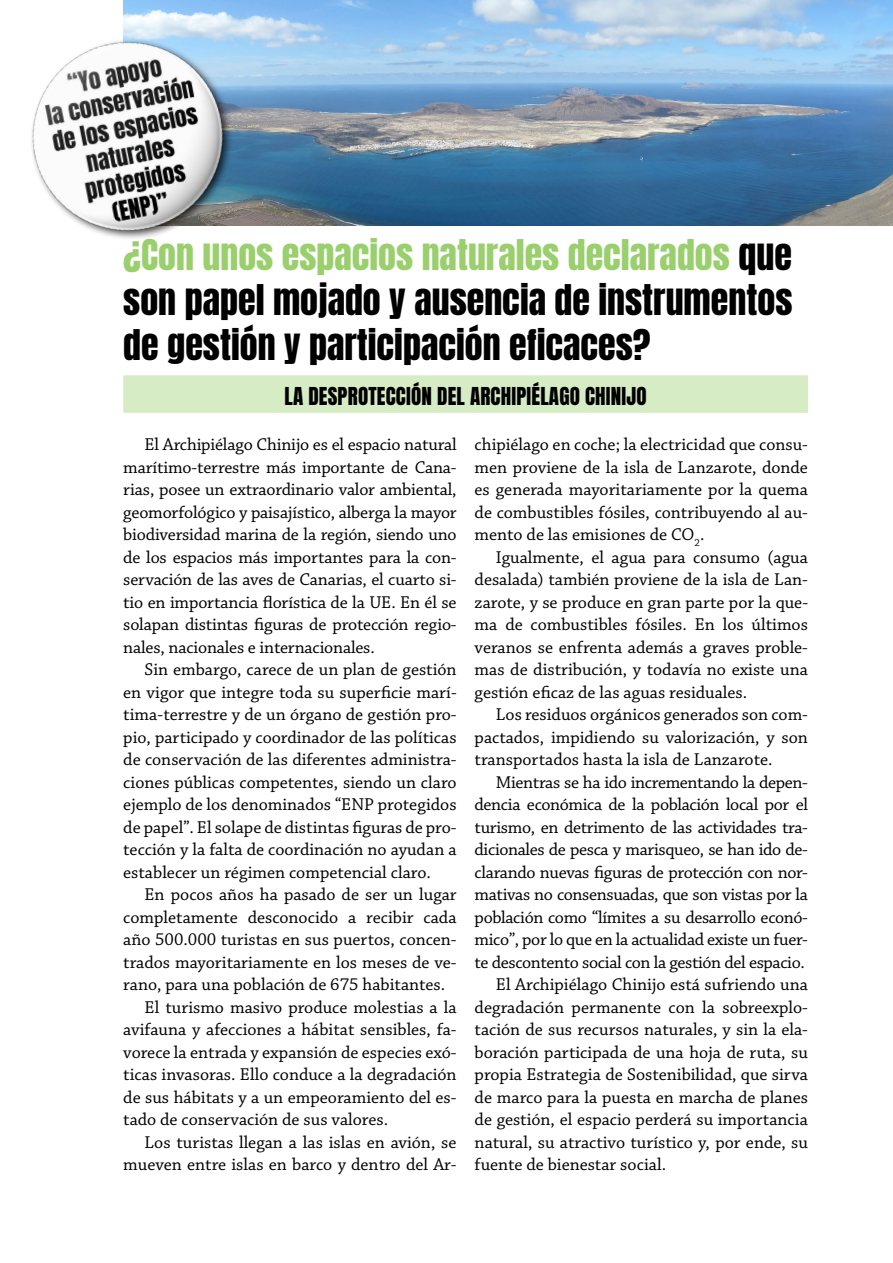
<style>
.page{position:relative;width:893px;height:1263px;background:#fff}
.page>*{position:absolute;margin:0;border:0;box-sizing:border-box;transform-origin:0 0}
.t1{font:36px/45px "Anton";color:#000;text-align:justify}
.t2{font:21px "Anton";letter-spacing:.01em;color:#000}
.t3{font:18px/22.5px "Chaparral Pro";color:#000;text-align:justify}
.t4{font:18px "Chaparral Pro";letter-spacing:-.02em;color:#000}
.s1{color:#99cf6c}
</style>
<div class="page">
<div style="left:123px;top:375px;width:685px;height:38px;background:#d6ecc4"></div>
<img style="left:123px;top:0;width:770px;height:225px">
<img style="left:31px;top:18px;width:213px;height:221px">
<h1 class="t1" style="left:123px;top:235px;width:671px"><span class="s1">¿Con unos espacios naturales declarados</span> que son papel mojado y ausencia de instrumentos de gestión y participación eficaces?</h1>
<p class="t2" style="left:284px;top:385px;width:364px">LA DESPROTECCIÓN DEL ARCHIPIÉLAGO CHINIJO</p>
<p class="t3" style="left:123px;top:434px;width:335px;text-indent:21px">El Archipiélago Chinijo es el espacio natural marítimo-terrestre más importante de Cana&shy;rias, posee un extraordinario valor ambiental, geomorfológico y paisajístico, alberga la mayor biodiversidad marina de la región, siendo uno de los espacios más importantes para la con&shy;servación de las aves de Canarias, el cuarto si&shy;tio en importancia florística de la UE. En él se solapan distintas figuras de protección regio&shy;nales, nacionales e internacionales.</p>
<p class="t3" style="left:123px;top:659px;width:335px;text-indent:21px">Sin embargo, carece de un plan de gestión en vigor que integre toda su superficie marí&shy;tima-terrestre y de un órgano de gestión pro&shy;pio, participado y coordinador de las políticas de conservación de las diferentes administra&shy;ciones públicas competentes, siendo un claro ejemplo de los denominados “ENP protegidos de papel”. El solape de distintas figuras de pro&shy;tección y la falta de coordinación no ayudan a establecer un régimen competencial claro.</p>
<p class="t3" style="left:145px;top:884px;width:314px">En pocos años ha pasado de ser un lugar</p>
<p class="t3" style="left:123px;top:906px;width:335px">completamente desconocido a recibir cada</p>
<p class="t3" style="left:123px;top:929px;width:335px">año 500.000 turistas en sus puertos, concen-</p>
<p class="t3" style="left:123px;top:951px;width:335px">trados mayoritariamente en los meses de ve-</p>
<p class="t3" style="left:123px;top:974px;width:323px">rano, para una población de 675 habitantes.</p>
<p class="t3" style="left:145px;top:996px;width:314px">El turismo masivo produce molestias a la</p>
<p class="t3" style="left:123px;top:1019px;width:335px">avifauna y afecciones a hábitat sensibles, fa-</p>
<p class="t3" style="left:123px;top:1041px;width:335px">vorece la entrada y expansión de especies exó-</p>
<p class="t3" style="left:123px;top:1064px;width:335px">ticas invasoras. Ello conduce a la degradación</p>
<p class="t3" style="left:123px;top:1086px;width:335px">de sus hábitats y a un empeoramiento del es-</p>
<p class="t3" style="left:123px;top:1109px;width:266px">tado de conservación de sus valores.</p>
<p class="t3" style="left:145px;top:1131px;width:313px">Los turistas llegan a las islas en avión, se</p>
<p class="t3" style="left:123px;top:1154px;width:335px">mueven entre islas en barco y dentro del Ar-</p>
<p class="t3" style="left:475px;top:434px;width:335px">chipiélago en coche; la electricidad que consu&shy;men proviene de la isla de Lanzarote, donde es generada mayoritariamente por la quema de combustibles fósiles, contribuyendo al au&shy;mento de las emisiones de CO<sub>2</sub>.</p>
<p class="t3" style="left:475px;top:546px;width:335px;text-indent:21px">Igualmente, el agua para consumo (agua desalada) también proviene de la isla de Lan&shy;zarote, y se produce en gran parte por la que&shy;ma de combustibles fósiles. En los últimos veranos se enfrenta además a graves proble&shy;mas de distribución, y todavía no existe una gestión eficaz de las aguas residuales.</p>
<p class="t3" style="left:475px;top:704px;width:335px;text-indent:21px">Los residuos orgánicos generados son com&shy;pactados, impidiendo su valorización, y son transportados hasta la isla de Lanzarote.</p>
<p class="t4" style="left:496px;top:772px;width:314px">Mientras se ha ido incrementando la depen-</p>
<p class="t4" style="left:475px;top:794px;width:335px">dencia económica de la población local por el</p>
<p class="t4" style="left:475px;top:817px;width:335px">turismo, en detrimento de las actividades tra-</p>
<p class="t4" style="left:475px;top:839px;width:335px">dicionales de pesca y marisqueo, se han ido de-</p>
<p class="t4" style="left:475px;top:862px;width:335px">clarando nuevas figuras de protección con nor-</p>
<p class="t4" style="left:475px;top:884px;width:335px">mativas no consensuadas, que son vistas por la</p>
<p class="t4" style="left:475px;top:907px;width:335px">población como “límites a su desarrollo econó-</p>
<p class="t4" style="left:475px;top:929px;width:335px">mico”, por lo que en la actualidad existe un fuer-</p>
<p class="t4" style="left:475px;top:952px;width:332px">te descontento social con la gestión del espacio.</p>
<p class="t3" style="left:496px;top:974px;width:314px">El Archipiélago Chinijo está sufriendo una</p>
<p class="t3" style="left:475px;top:996px;width:335px">degradación permanente con la sobreexplo-</p>
<p class="t3" style="left:475px;top:1019px;width:335px">tación de sus recursos naturales, y sin la ela-</p>
<p class="t3" style="left:475px;top:1041px;width:335px">boración participada de una hoja de ruta, su</p>
<p class="t3" style="left:475px;top:1064px;width:335px">propia Estrategia de Sostenibilidad, que sirva</p>
<p class="t3" style="left:475px;top:1086px;width:335px">de marco para la puesta en marcha de planes</p>
<p class="t3" style="left:475px;top:1109px;width:335px">de gestión, el espacio perderá su importancia</p>
<p class="t3" style="left:475px;top:1131px;width:335px">natural, su atractivo turístico y, por ende, su</p>
<p class="t3" style="left:475px;top:1154px;width:193px">fuente de bienestar social.</p>
</div>
